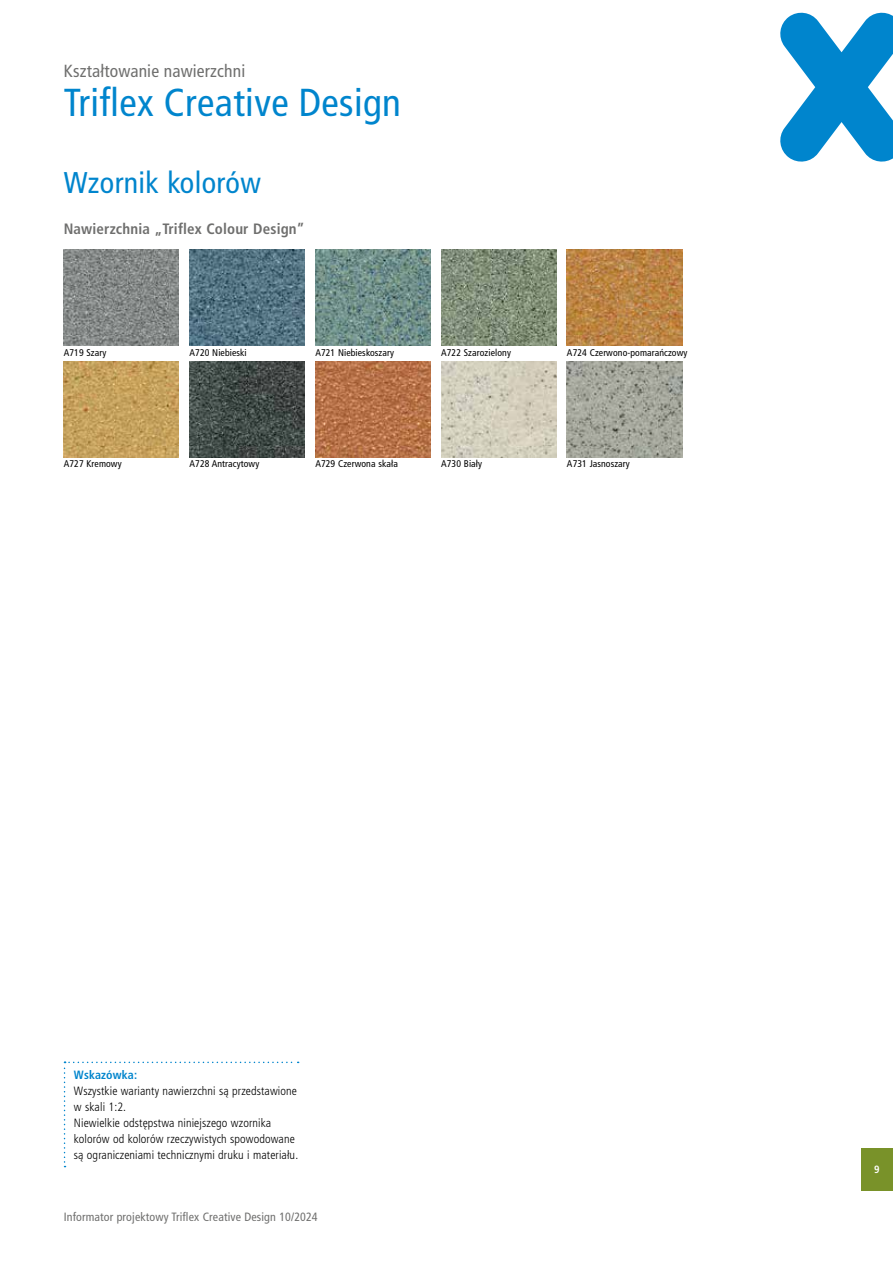
<style>
.page{position:relative;width:893px;height:1263px;background:#fff}
.page>*{position:absolute;margin:0;border:0;box-sizing:border-box;transform-origin:0 0}
.t1{font:condensed 39px "Frutiger LT Pro";letter-spacing:.01em;color:#0085cd}
.t2{font:condensed 30px "Frutiger LT Pro";letter-spacing:.01em;color:#0085cd}
.t3{font:condensed 17.55px "Frutiger LT Pro";letter-spacing:.01em;color:#6f6f6e}
.t4{font:700 condensed 15px "Frutiger LT Pro";letter-spacing:.01em;color:#6f6f6e}
.t5{font:300 condensed 12px/15.9px "Frutiger LT Pro";letter-spacing:.01em;color:#000}
.t6{font:condensed 12px "Frutiger LT Pro";letter-spacing:.01em;color:#6f6f6e}
.t7{font:700 condensed 12px "Frutiger LT Pro";letter-spacing:.01em;color:#0085cd}
.t8{font:700 condensed 10.5px "Frutiger LT Pro";color:#fff}
.t9{font:condensed 9.75px "Frutiger LT Pro";letter-spacing:.01em;color:#000}
</style>
<div class="page">
<div style="left:861px;top:1148px;width:32px;height:43px;background:#799229"></div>
<svg style="left:780px;top:13px;width:113px;height:149px"></svg>
<img style="left:441px;top:250px;width:115px;height:95px">
<img style="left:315px;top:250px;width:116px;height:95px">
<img style="left:190px;top:250px;width:115px;height:95px">
<img style="left:64px;top:250px;width:115px;height:95px">
<img style="left:315px;top:361px;width:116px;height:96px">
<img style="left:190px;top:361px;width:115px;height:96px">
<img style="left:64px;top:361px;width:115px;height:96px">
<img style="left:567px;top:250px;width:115px;height:95px">
<svg style="left:64px;top:1061px;width:235px;height:106px"></svg>
<img style="left:567px;top:361px;width:115px;height:96px">
<img style="left:441px;top:361px;width:115px;height:96px">
<h3 class="t3" style="left:64px;top:61px;width:183px">Kształtowanie nawierzchni</h3>
<h1 class="t1" style="left:64px;top:80px;width:339px">Triflex Creative Design</h1>
<h2 class="t2" style="left:64px;top:165px;width:199px">Wzornik kolorów</h2>
<p class="t4" style="left:64px;top:220px;width:242px">Nawierzchnia „Triflex Colour Design”</p>
<p class="t9" style="left:64px;top:347px;width:44px">A719 Szary</p>
<p class="t9" style="left:190px;top:347px;width:59px">A720 Niebieski</p>
<p class="t9" style="left:315px;top:347px;width:80px">A721 Niebieskoszary</p>
<p class="t9" style="left:441px;top:347px;width:71px">A722 Szarozielony</p>
<p class="t9" style="left:567px;top:347px;width:122px">A724 Czerwono-pomarańczowy</p>
<p class="t9" style="left:64px;top:458px;width:59px">A727 Kremowy</p>
<p class="t9" style="left:190px;top:458px;width:71px">A728 Antracytowy</p>
<p class="t9" style="left:315px;top:458px;width:84px">A729 Czerwona skała</p>
<p class="t9" style="left:441px;top:458px;width:42px">A730 Biały</p>
<p class="t9" style="left:567px;top:458px;width:64px">A731 Jasnoszary</p>
<p class="t7" style="left:74px;top:1068px;width:65px">Wskazówka:</p>
<p class="t5" style="left:74px;top:1083px;width:226px">Wszystkie warianty nawierzchni są przedstawione w skali 1:2.<br>Niewielkie odstępstwa niniejszego wzornika kolorów od kolorów rzeczywistych spowodowane są ograniczeniami technicznymi druku i materiału.</p>
<p class="t6" style="left:64px;top:1210px;width:255px">Informator projektowy Triflex Creative Design 10/2024</p>
<p class="t8" style="left:874px;top:1163px;width:7px">9</p>
</div>
